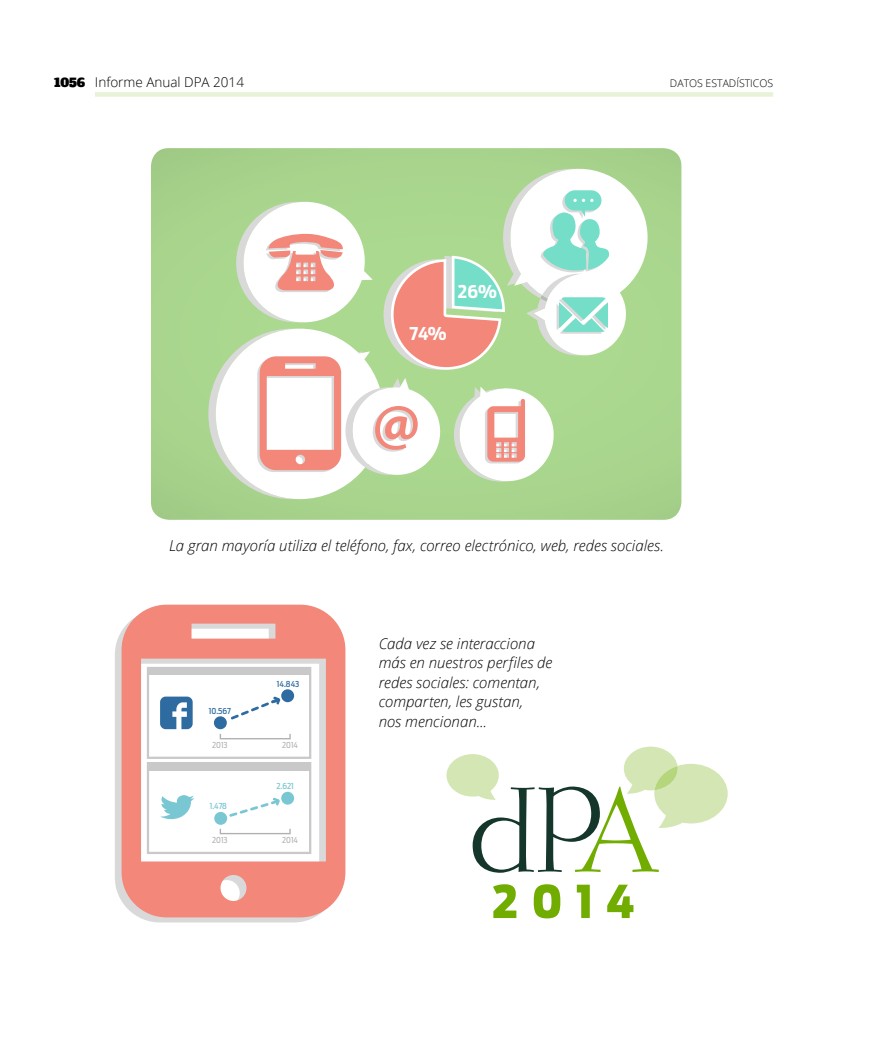
<style>
.page{position:relative;width:893px;height:1063px;background:#fff}
.page>*{position:absolute;margin:0;border:0;box-sizing:border-box;transform-origin:0 0}
.t1{font:700 17.55px "Antenna Cond";color:#fff}
.t2{font:italic 300 15px/19.5px "Open Sans";color:#000}
.t3{font:300 13.5px "Open Sans";color:#000}
.t4{font:300 10.5px "Open Sans";color:#000}
.t5{font:8.1px "Antenna Cond";color:#b0b0b0}
.t6{font:500 8.1px "Antenna Cond";color:#2e6ba1}
.t7{font:500 8.1px "Antenna Cond";letter-spacing:-.005em;color:#7ac7d4}
.s1{font-family:"Alfa Slab One";font-weight:400;font-size:12px}
</style>
<div class="page">
<div style="left:95px;top:92px;width:678px;height:5px;background:#e8f2d6"></div>
<svg style="left:208px;top:161px;width:447px;height:338px"></svg>
<svg style="left:115px;top:631px;width:200px;height:291px;background:#dfd9d8"></svg>
<svg style="left:122px;top:605px;width:223px;height:312px;fill:#f2877a"></svg>
<svg style="left:147px;top:667px;width:164px;height:187px"></svg>
<div style="left:148px;top:668px;width:162px;height:7px;background:#c9c9c9"></div>
<div style="left:148px;top:763px;width:162px;height:7px;background:#c9c9c9"></div>
<svg style="left:493px;top:884px;width:23px;height:34px"></svg>
<svg style="left:534px;top:884px;width:26px;height:34px"></svg>
<svg style="left:577px;top:885px;width:13px;height:33px"></svg>
<svg style="left:607px;top:885px;width:26px;height:33px"></svg>
<svg style="left:446px;top:747px;width:282px;height:126px"></svg>
<p class="t3" style="left:54px;top:72px;width:192px"><span class="s1">1056</span> Informe Anual DPA 2014</p>
<p class="t4" style="left:670px;top:76px;width:97px">DATOS ESTADísti cos</p>
<p class="t1" style="left:409px;top:324px;width:39px">74%</p>
<p class="t1" style="left:458px;top:281px;width:41px">26%</p>
<p class="t2" style="left:169px;top:536px;width:496px">La gran mayoría utiliza el teléfono, fax, correo electrónico, web, redes sociales.</p>
<p class="t6" style="left:209px;top:706px;width:24px">10.567</p>
<p class="t5" style="left:212px;top:740px;width:17px">2013</p>
<p class="t6" style="left:277px;top:679px;width:24px">14.843</p>
<p class="t5" style="left:282px;top:740px;width:17px">2014</p>
<p class="t7" style="left:276px;top:782px;width:19px">2.621</p>
<p class="t7" style="left:210px;top:801px;width:19px">1.478</p>
<p class="t5" style="left:212px;top:835px;width:17px">2013</p>
<p class="t5" style="left:282px;top:835px;width:17px">2014</p>
<p class="t2" style="left:379px;top:633px;width:175px">Cada vez se interacciona más en nuestros perfiles de redes sociales: comentan, comparten, les gustan,<br>nos mencionan...</p>
</div>
